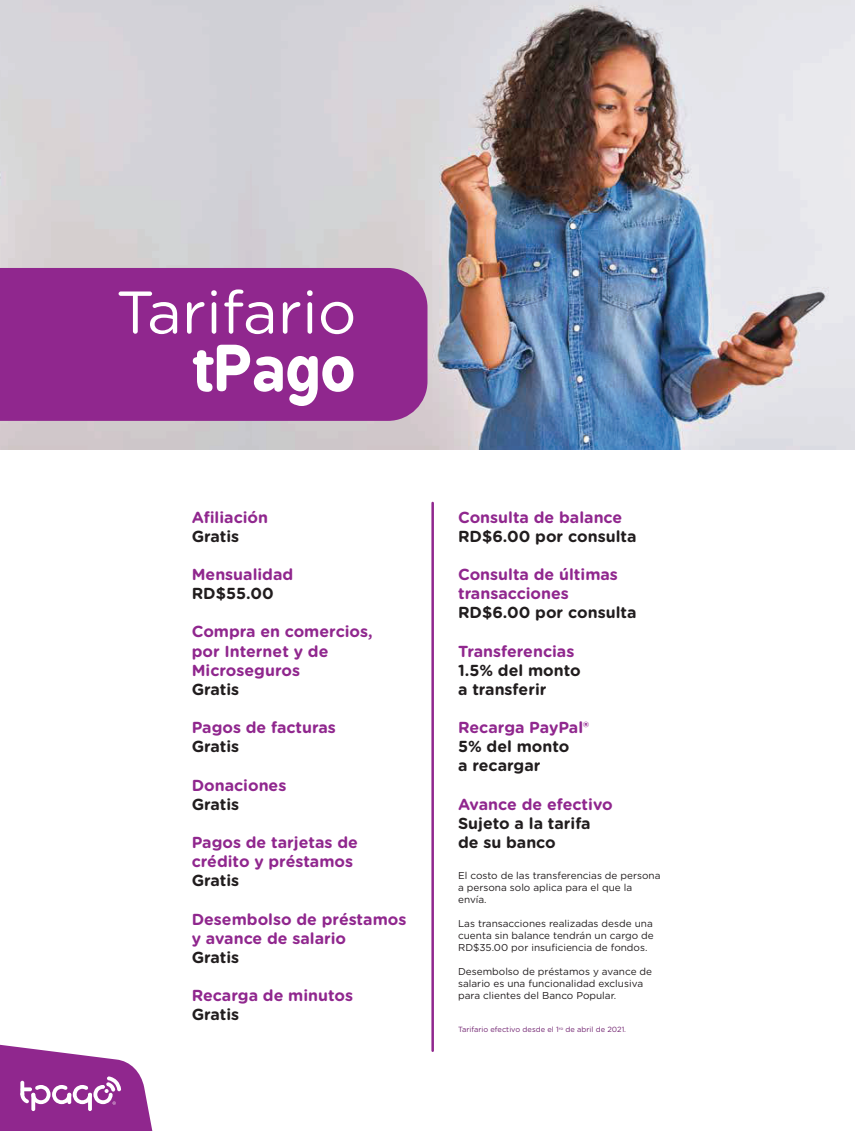
<style>
.page{position:relative;width:855px;height:1131px;background:#fff}
.page>*{position:absolute;margin:0;border:0;box-sizing:border-box;transform-origin:0 0}
.t1{font:59.88px "Gotham Rounded";color:#fff}
.t2{font:700 59.88px "B Preplay";color:#fff}
.t3{font:700 16px/19.1px "Gotham Rounded";color:#90278e}
.t4{font:700 16px/19.1px "Gotham Rounded";color:#211d1e}
.t5{font:10px/12px "Gotham Rounded";color:#211d1e}
.t6{font:7.5px "Gotham Rounded";color:#722571}
</style>
<div class="page">
<img style="left:0;top:0;width:855px;height:450px">
<div style="left:0;top:268px;width:427px;height:153px;background:#90278e"></div>
<hr style="left:431px;top:503px;width:3px;height:548px;background:#90278e">
<svg style="left:0;top:1045px;width:152px;height:86px"></svg>
<h1 class="t1" style="left:116px;top:271px;width:242px">Tarifario</h1>
<h1 class="t2" style="left:192px;top:333px;width:166px">tPago</h1>
<p class="t3" style="left:192px;top:507px;width:78px">Afiliación</p>
<p class="t4" style="left:192px;top:526px;width:49px">Gratis</p>
<p class="t3" style="left:192px;top:564px;width:103px">Mensualidad</p>
<p class="t4" style="left:192px;top:583px;width:83px">RD$55.00</p>
<p class="t3" style="left:192px;top:621px;width:183px">Compra en comercios, por Internet y de<br>Microseguros</p>
<p class="t4" style="left:192px;top:679px;width:49px">Gratis</p>
<p class="t3" style="left:192px;top:717px;width:146px">Pagos de facturas</p>
<p class="t4" style="left:192px;top:736px;width:49px">Gratis</p>
<p class="t3" style="left:192px;top:775px;width:96px">Donaciones</p>
<p class="t4" style="left:192px;top:794px;width:49px">Gratis</p>
<p class="t3" style="left:192px;top:832px;width:168px">Pagos de tarjetas de crédito y préstamos</p>
<p class="t4" style="left:192px;top:870px;width:49px">Gratis</p>
<p class="t3" style="left:192px;top:909px;width:216px">Desembolso de préstamos y avance de salario</p>
<p class="t4" style="left:192px;top:947px;width:49px">Gratis</p>
<p class="t3" style="left:192px;top:985px;width:163px">Recarga de minutos</p>
<p class="t4" style="left:192px;top:1004px;width:49px">Gratis</p>
<p class="t3" style="left:458px;top:507px;width:166px">Consulta de balance</p>
<p class="t4" style="left:458px;top:526px;width:180px">RD$6.00 por consulta</p>
<p class="t3" style="left:458px;top:564px;width:161px">Consulta de últimas transacciones</p>
<p class="t4" style="left:458px;top:602px;width:180px">RD$6.00 por consulta</p>
<p class="t3" style="left:458px;top:641px;width:118px">Transferencias</p>
<p class="t4" style="left:458px;top:660px;width:124px">1.5% del monto a transferir</p>
<p class="t3" style="left:458px;top:717px;width:132px">Recarga PayPal®</p>
<p class="t4" style="left:458px;top:736px;width:113px">5% del monto a recargar</p>
<p class="t3" style="left:458px;top:794px;width:156px">Avance de efectivo</p>
<p class="t4" style="left:458px;top:813px;width:134px">Sujeto a la tarifa de su banco</p>
<p class="t5" style="left:458px;top:869px;width:204px">El costo de las transferencias de persona a persona solo aplica para el que la envía.</p>
<p class="t5" style="left:458px;top:917px;width:197px;text-align:justify">Las transacciones realizadas desde una cuenta sin balance tendrán un cargo de RD$35.00 por insuficiencia de fondos.</p>
<p class="t5" style="left:458px;top:965px;width:196px">Desembolso de préstamos y avance de salario es una funcionalidad exclusiva para clientes del Banco Popular.</p>
<p class="t6" style="left:458px;top:1024px;width:169px">Tarifario efectivo desde el 1<sup>ro</sup> de abril de 2021.</p>
</div>
